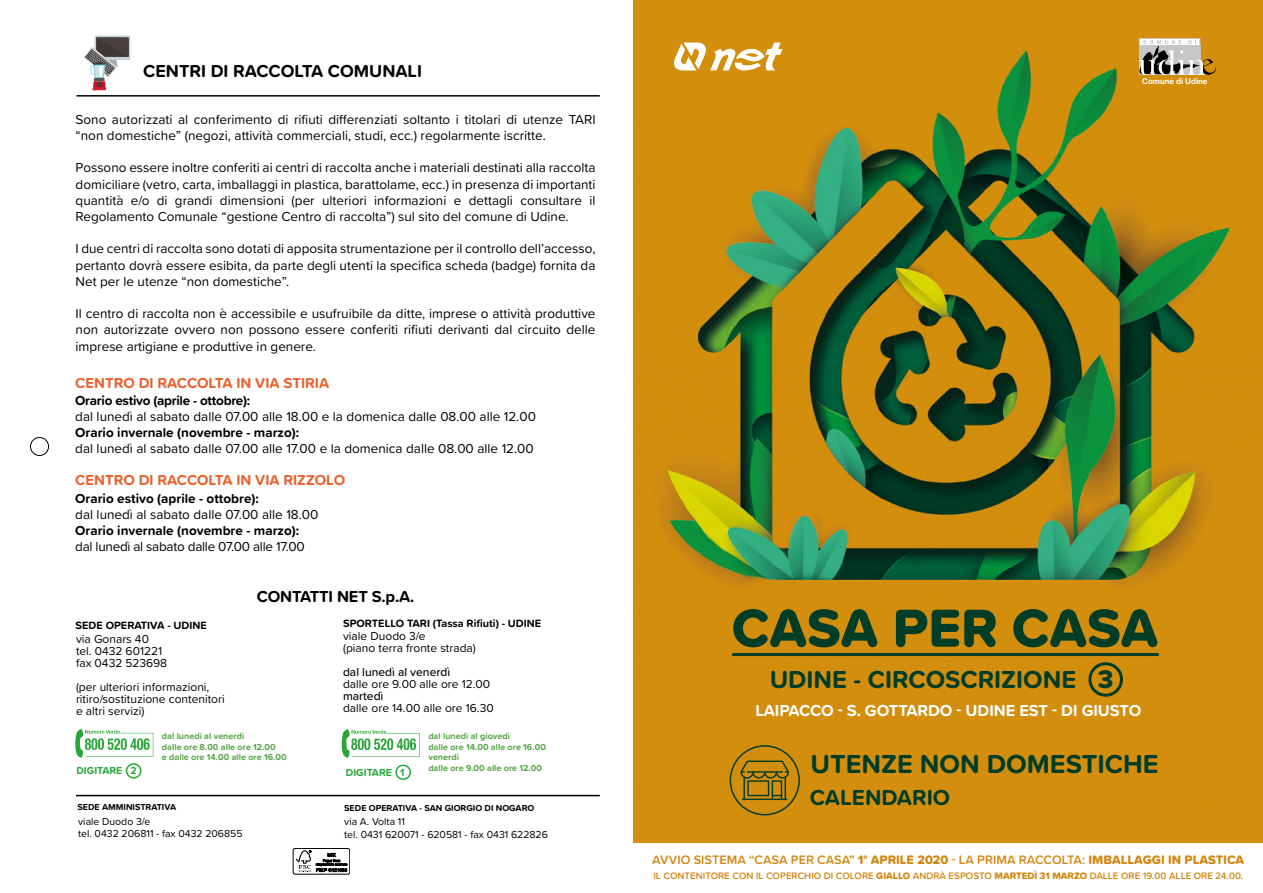
<style>
.page{position:relative;width:1263px;height:893px;background:#fff}
.page>*{position:absolute;margin:0;border:0;box-sizing:border-box;transform-origin:0 0}
.t1{font:55.5px "Proxima Soft Extrabld";letter-spacing:-.005em;color:#023d28}
.t2{font:700 27px "Proxima Soft";color:#003d28}
.t3{font:26.25px "Proxima Soft Extrabld";color:#023d28}
.t4{font:700 25.5px "Proxima Soft";color:#003d28}
.t5{font:700 22.5px "Proxima Soft";color:#003d28}
.t6{font:700 18px "Proxima Soft";color:#000}
.t7{font:700 16.5px "Proxima Soft";letter-spacing:-.005em;color:#fff}
.t8{font:700 16.5px "Proxima Soft";letter-spacing:-.01em;color:#000}
.t9{font:700 15px "Proxima Soft";color:#e9612e}
.t10{font:13.5px/16.2px "Proxima Soft";color:#000;text-align:justify}
.t11{font:700 13.5px "Proxima Soft";color:#000}
.t12{font:13.5px "Proxima Soft";letter-spacing:-.02em;color:#000}
.t13{font:700 13.5px "Proxima Soft";letter-spacing:-.02em;color:#000}
.t14{font:600 12.75px "Proxima Soft";color:#d38611}
.t15{font:12px/12px "Proxima Soft";color:#000}
.t16{font:500 12px "Proxima Soft";color:#000}
.t17{font:700 10.95px "Proxima Soft";color:#000}
.t18{font:10.5px/12.6px "Proxima Soft";color:#000}
.t19{font:700 10.5px "Proxima Soft";color:#27a737}
.t20{font:600 9.75px "Proxima Soft";color:#d38611}
.t21{font:700 9px/10.5px "Proxima Soft";color:#56a346}
.t22{font:700 9px "Proxima Soft";color:#000}
.t23{font:700 7.95px "Helvetica Neue";color:#fff}
.s1{font-family:"Proxima Soft Extrabld";font-weight:400}
</style>
<div class="page">
<hr style="left:77px;top:95px;width:523px;height:2px;background:#000">
<div style="left:95px;top:36px;width:35px;height:24px;background:#c8d3d6"></div>
<svg style="left:84px;top:37px;width:45px;height:53px"></svg>
<img style="left:634px;top:0;width:629px;height:842px">
<div style="left:1139px;top:38px;width:61px;height:8px;border:1px solid #c6c6c6"></div>
<svg style="left:1138px;top:40px;width:78px;height:35px"></svg>
<svg style="left:672px;top:42px;width:110px;height:28px"></svg>
<div style="left:730px;top:745px;width:70px;height:70px;border:2px solid #003d28;border-radius:50%"></div>
<hr style="left:733px;top:653px;width:424px;height:3px;background:#023d28">
<svg style="left:740px;top:761px;width:49px;height:39px;background:#997714"></svg>
<svg style="left:75px;top:729px;width:78px;height:29px"></svg>
<svg style="left:341px;top:729px;width:79px;height:29px"></svg>
<hr style="left:76px;top:795px;width:524px;height:1px;background:#000">
<div style="left:30px;top:437px;width:19px;height:19px;border:1px solid #000;border-radius:50%"></div>
<div style="left:293px;top:848px;width:57px;height:26px;border:1px solid #000;border-radius:2px"></div>
<svg style="left:296px;top:850px;width:51px;height:22px"></svg>
<div style="left:126px;top:763px;width:15px;height:15px;border:2px solid #27a737;border-radius:50%"></div>
<div style="left:395px;top:765px;width:16px;height:15px;border:2px solid #27a737;border-radius:50%"></div>
<div style="left:1088px;top:662px;width:35px;height:35px;border:3px solid #003d28;border-radius:50%"></div>
<h3 class="t6" style="left:143px;top:58px;width:280px">CENTRI DI RACCOLTA COMUNALI</h3>
<p class="t10" style="left:76px;top:111px;width:521px">Sono autorizzati al conferimento di rifiuti differenziati soltanto i titolari di utenze TARI “non domestiche” (negozi, attività commerciali, studi, ecc.) regolarmente iscritte.</p>
<p class="t10" style="left:76px;top:159px;width:521px">Possono essere inoltre conferiti ai centri di raccolta anche i materiali destinati alla raccolta domiciliare (vetro, carta, imballaggi in plastica, barattolame, ecc.) in presenza di importanti quantità e/o di grandi dimensioni (per ulteriori informazioni e dettagli consultare il Regolamento Comunale “gestione Centro di raccolta”) sul sito del comune di Udine.</p>
<p class="t10" style="left:76px;top:240px;width:521px">I due centri di raccolta sono dotati di apposita strumentazione per il controllo dell’accesso, pertanto dovrà essere esibita, da parte degli utenti la specifica scheda (badge) fornita da Net per le utenze “non domestiche”.</p>
<p class="t10" style="left:76px;top:305px;width:521px">Il centro di raccolta non è accessibile e usufruibile da ditte, imprese o attività produttive non autorizzate ovvero non possono essere conferiti rifiuti derivanti dal circuito delle imprese artigiane e produttive in genere.</p>
<p class="t9" style="left:75px;top:371px;width:255px">CENTRO DI RACCOLTA IN VIA STIRIA</p>
<p class="t13" style="left:75px;top:390px;width:177px">Orario estivo (aprile - ottobre):</p>
<p class="t10" style="left:75px;top:408px;width:462px">dal lunedì al sabato dalle 07.00 alle 18.00 e la domenica dalle 08.00 alle 12.00</p>
<p class="t11" style="left:75px;top:422px;width:226px">Orario invernale (novembre - marzo):</p>
<p class="t10" style="left:75px;top:440px;width:460px">dal lunedì al sabato dalle 07.00 alle 17.00 e la domenica dalle 08.00 alle 12.00</p>
<p class="t11" style="left:75px;top:488px;width:185px">Orario estivo (aprile - ottobre):</p>
<p class="t10" style="left:75px;top:506px;width:245px">dal lunedì al sabato dalle 07.00 alle 18.00</p>
<p class="t11" style="left:75px;top:520px;width:226px">Orario invernale (novembre - marzo):</p>
<p class="t12" style="left:75px;top:537px;width:231px">dal lunedì al sabato dalle 07.00 alle 17.00</p>
<p class="t9" style="left:75px;top:469px;width:271px">CENTRO DI RACCOLTA IN VIA RIZZOLO</p>
<p class="t8" style="left:257px;top:584px;width:159px">CONTATTI NET S.p.A.</p>
<p class="t17" style="left:76px;top:617px;width:133px">SEDE OPERATIVA - UDINE</p>
<p class="t17" style="left:343px;top:615px;width:199px">SPORTELLO TARI (Tassa Rifiuti) - UDINE</p>
<p class="t15" style="left:343px;top:630px;width:134px">viale Duodo 3/e<br>(piano terra fronte strada)</p>
<p class="t16" style="left:343px;top:663px;width:109px">dal lunedì al venerdì</p>
<p class="t15" style="left:343px;top:678px;width:149px">dalle ore 9.00 alle ore 12.00</p>
<p class="t16" style="left:343px;top:687px;width:42px">martedì</p>
<p class="t15" style="left:343px;top:702px;width:152px">dalle ore 14.00 alle ore 16.30</p>
<p class="t15" style="left:76px;top:633px;width:93px">via Gonars 40 tel. 0432 601221 fax 0432 523698</p>
<p class="t15" style="left:76px;top:681px;width:150px">(per ulteriori informazioni, ritiro/sostituzione contenitori e altri servizi)</p>
<p class="t21" style="left:162px;top:731px;width:126px">dal lunedì al venerdì<br>dalle ore 8.00 alle ore 12.00<br>e dalle ore 14.00 alle ore 16.00</p>
<p class="t21" style="left:428px;top:731px;width:119px">dal lunedì al giovedì<br>dalle ore 14.00 alle ore 16.00 venerdì<br>dalle ore 9.00 alle ore 12.00</p>
<p class="t19" style="left:76px;top:763px;width:62px">DIGITARE 2</p>
<p class="t19" style="left:346px;top:764px;width:60px">DIGITARE 1</p>
<p class="t22" style="left:77px;top:800px;width:100px">SEDE AMMINISTRATIVA</p>
<p class="t18" style="left:78px;top:814px;width:166px">viale Duodo 3/e<br>tel. 0432 206811 - fax 0432 206855</p>
<p class="t22" style="left:344px;top:801px;width:192px">SEDE OPERATIVA - SAN GIORGIO DI NOGARO</p>
<p class="t18" style="left:344px;top:815px;width:205px">via A. Volta 11<br>tel. 0431 620071 - 620581 - fax 0431 622826</p>
<p class="t23" style="left:1142px;top:75px;width:67px">Comune di Udine</p>
<h1 class="t1" style="left:732px;top:586px;width:428px">CASA PER CASA</h1>
<h3 class="t3" style="left:1098px;top:660px;width:17px">3</h3>
<p class="t7" style="left:755px;top:698px;width:387px">LAIPACCO - S. GOTTARDO - UDINE EST - DI GIUSTO</p>
<h3 class="t4" style="left:770px;top:660px;width:308px">UDINE - CIRCOSCRIZIONE</h3>
<h2 class="t2" style="left:810px;top:743px;width:350px">UTENZE NON DOMESTICHE</h2>
<h3 class="t5" style="left:810px;top:780px;width:142px">CALENDARIO</h3>
<p class="t14" style="left:652px;top:851px;width:594px">AVVIO SISTEMA “CASA PER CASA” <span class="s1">1° APRILE 2020</span> - LA PRIMA RACCOLTA: <span class="s1">IMBALLAGGI IN PLASTICA</span></p>
<p class="t20" style="left:653px;top:869px;width:591px">IL CONTENITORE CON IL COPERCHIO DI COLORE <span class="s1">GIALLO</span> ANDRÀ ESPOSTO <span class="s1">MARTEDÌ 31 MARZO</span> DALLE ORE 19.00 ALLE ORE 24.00.</p>
</div>
